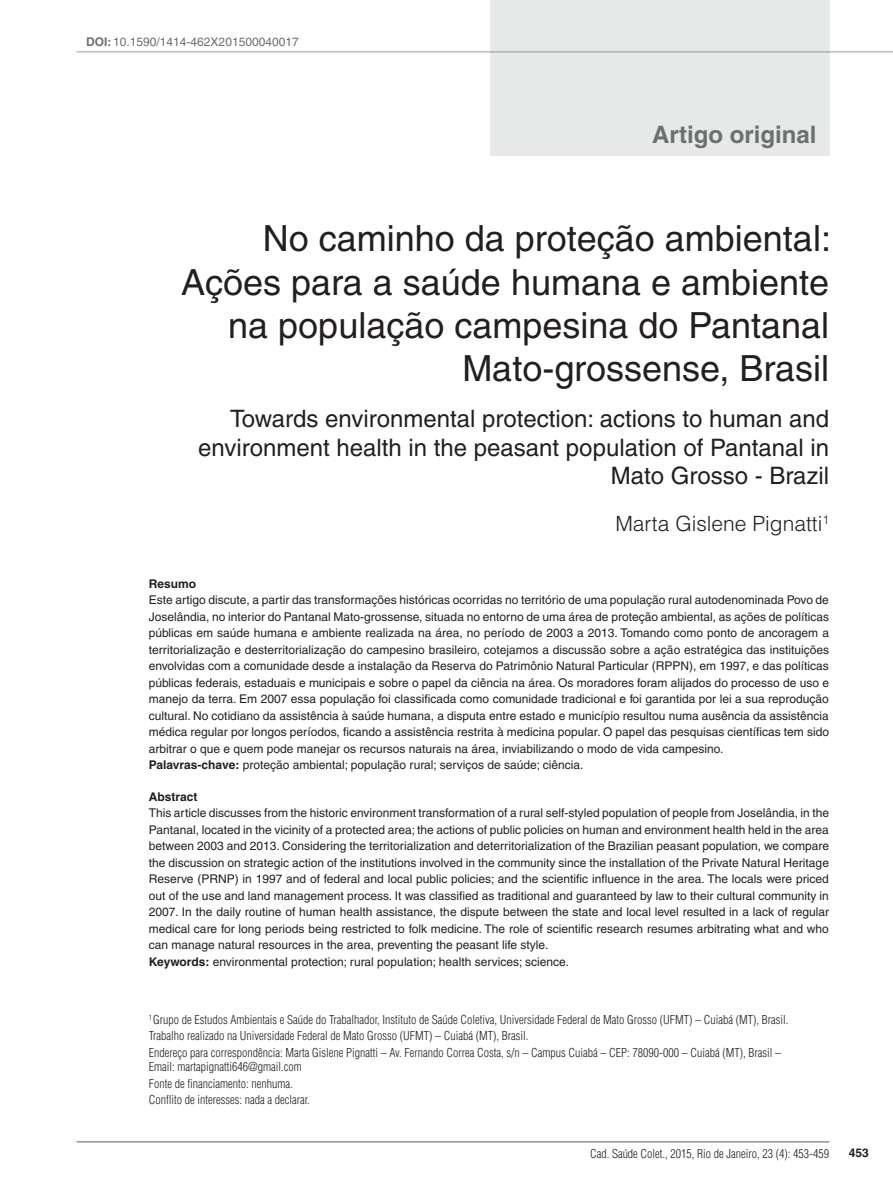
<style>
.page{position:relative;width:893px;height:1191px;background:#fff}
.page>*{position:absolute;margin:0;border:0;box-sizing:border-box;transform-origin:0 0}
.ArticleTitle{font:36px/43.2px "Helvetica";color:#231f20;text-align:right}
.ArticleTitle-Trans1{font:24px/28.8px "Helvetica";color:#231f20;text-align:right}
.ArticleTypeAlt{font:700 24px "Helvetica";color:#6d6f71}
.Authors{font:300 21px "Helvetica";color:#231f20}
.Abstract{font:12px/16.5px "Helvetica";color:#231f20;text-align:justify}
.Abstract-Trans1{font:12px/16.5px "Helvetica";color:#231f20;text-align:justify}
.fnArticleOther{font:300 condensed 12px/14.4px "Helvetica";color:#231f20}
.Affiliations{font:300 condensed 12px "Helvetica";color:#231f20}
.Keywords{font:12px "Helvetica";color:#231f20}
.Keywords-Trans1{font:12px "Helvetica";color:#231f20}
.pubNameFooter{font:300 condensed 12px "Helvetica";color:#231f20}
.fnConflict{font:300 condensed 12px "Helvetica";color:#231f20}
.ArticleDOIAlt{font:12px "Helvetica";color:#6d6f71}
.fnSupported-by{font:300 condensed 12px "Helvetica";color:#231f20}
.AbstractTitle-Trans1{font:700 12px "Helvetica";color:#231f20}
.AbstractTitle{font:700 12px "Helvetica";color:#231f20}
.PageNumber{font:700 12px "Helvetica";color:#231f20}
.s1{font-weight:700}
</style>
<div class="page">
<div style="left:490px;top:0;width:339px;height:156px;background:#e7e8e8"></div>
<hr style="left:77px;top:52px;width:816px;height:1px;background:#6d6f71">
<hr style="left:77px;top:1141px;width:752px;height:1px;background:#6d6f71">
<p class="ArticleDOIAlt" style="left:86px;top:34px;width:214px"><span class="s1">DOI:</span> 10.1590/1414-462X201500040017</p>
<p class="ArticleTypeAlt" style="left:652px;top:120px;width:166px">Artigo original</p>
<p class="ArticleTitle" style="left:181px;top:217px;width:651px">No caminho da proteção ambiental:<br>Ações para a saúde humana e ambiente na população campesina do Pantanal<br>Mato‑grossense, Brasil</p>
<p class="ArticleTitle-Trans1" style="left:198px;top:404px;width:632px">Towards environmental protection: actions to human and environment health in the peasant population of Pantanal in<br>Mato Grosso - Brazil</p>
<p class="Authors" style="left:615px;top:510px;width:215px">Marta Gislene Pignatti<sup>1</sup></p>
<p class="AbstractTitle" style="left:149px;top:576px;width:49px">Resumo</p>
<p class="Abstract" style="left:149px;top:592px;width:682px">Este artigo discute, a partir das transformações históricas ocorridas no território de uma população rural autodenominada Povo de Joselândia, no interior do Pantanal Mato-grossense, situada no entorno de uma área de proteção ambiental, as ações de políticas públicas em saúde humana e ambiente realizada na área, no período de 2003 a 2013. Tomando como ponto de ancoragem a territorialização e desterritorialização do campesino brasileiro, cotejamos a discussão sobre a ação estratégica das instituições envolvidas com a comunidade desde a instalação da Reserva do Patrimônio Natural Particular (RPPN), em 1997, e das políticas públicas federais, estaduais e municipais e sobre o papel da ciência na área. Os moradores foram alijados do processo de uso e manejo da terra. Em 2007 essa população foi classificada como comunidade tradicional e foi garantida por lei a sua reprodução cultural. No cotidiano da assistência à saúde humana, a disputa entre estado e município resultou numa ausência da assistência médica regular por longos períodos, ficando a assistência restrita à medicina popular. O papel das pesquisas científicas tem sido arbitrar o que e quem pode manejar os recursos naturais na área, inviabilizando o modo de vida campesino.</p>
<p class="Keywords" style="left:149px;top:758px;width:436px"><span class="s1">Palavras-chave:</span> proteção ambiental; população rural; serviços de saúde; ciência.</p>
<p class="AbstractTitle-Trans1" style="left:149px;top:789px;width:50px">Abstract</p>
<p class="Abstract-Trans1" style="left:149px;top:804px;width:682px">This article discusses from the historic environment transformation of a rural self-styled population of people from Joselândia, in the Pantanal, located in the vicinity of a protected area; the actions of public policies on human and environment health held in the area between 2003 and 2013. Considering the territorialization and deterritorialization of the Brazilian peasant population, we compare the discussion on strategic action of the institutions involved in the community since the installation of the Private Natural Heritage Reserve (PRNP) in 1997 and of federal and local public policies; and the scientific influence in the area. The locals were priced out of the use and land management process. It was classified as traditional and guaranteed by law to their cultural community in 2007. In the daily routine of human health assistance, the dispute between the state and local level resulted in a lack of regular medical care for long periods being restricted to folk medicine. The role of scientific research resumes arbitrating what and who can manage natural resources in the area, preventing the peasant life style.</p>
<p class="Keywords-Trans1" style="left:149px;top:954px;width:422px"><span class="s1">Keywords:</span> environmental protection; rural population; health services; science.</p>
<p class="Affiliations" style="left:149px;top:1011px;width:641px"><sup>1</sup> Grupo de Estudos Ambientais e Saúde do Trabalhador, Instituto de Saúde Coletiva, Universidade Federal de Mato Grosso (UFMT) – Cuiabá (MT), Brasil.</p>
<p class="fnArticleOther" style="left:149px;top:1028px;width:381px">Trabalho realizado na Universidade Federal de Mato Grosso (UFMT) – Cuiabá (MT), Brasil.</p>
<p class="fnArticleOther" style="left:149px;top:1045px;width:634px">Endereço para correspondência: Marta Gislene Pignatti – Av. Fernando Correa Costa, s/n – Campus Cuiabá – CEP: 78090-000 – Cuiabá (MT), Brasil –<br>Email: martapignatti646@gmail.com</p>
<p class="fnSupported-by" style="left:149px;top:1075px;width:145px">Fonte de financiamento: nenhuma.</p>
<p class="fnConflict" style="left:149px;top:1092px;width:163px">Conflito de interesses: nada a declarar.</p>
<p class="pubNameFooter" style="left:590px;top:1145px;width:241px">Cad. Saúde Colet., 2015, Rio de Janeiro, 23 (4): 453-459</p>
<p class="PageNumber" style="left:849px;top:1145px;width:22px">453</p>
</div>
